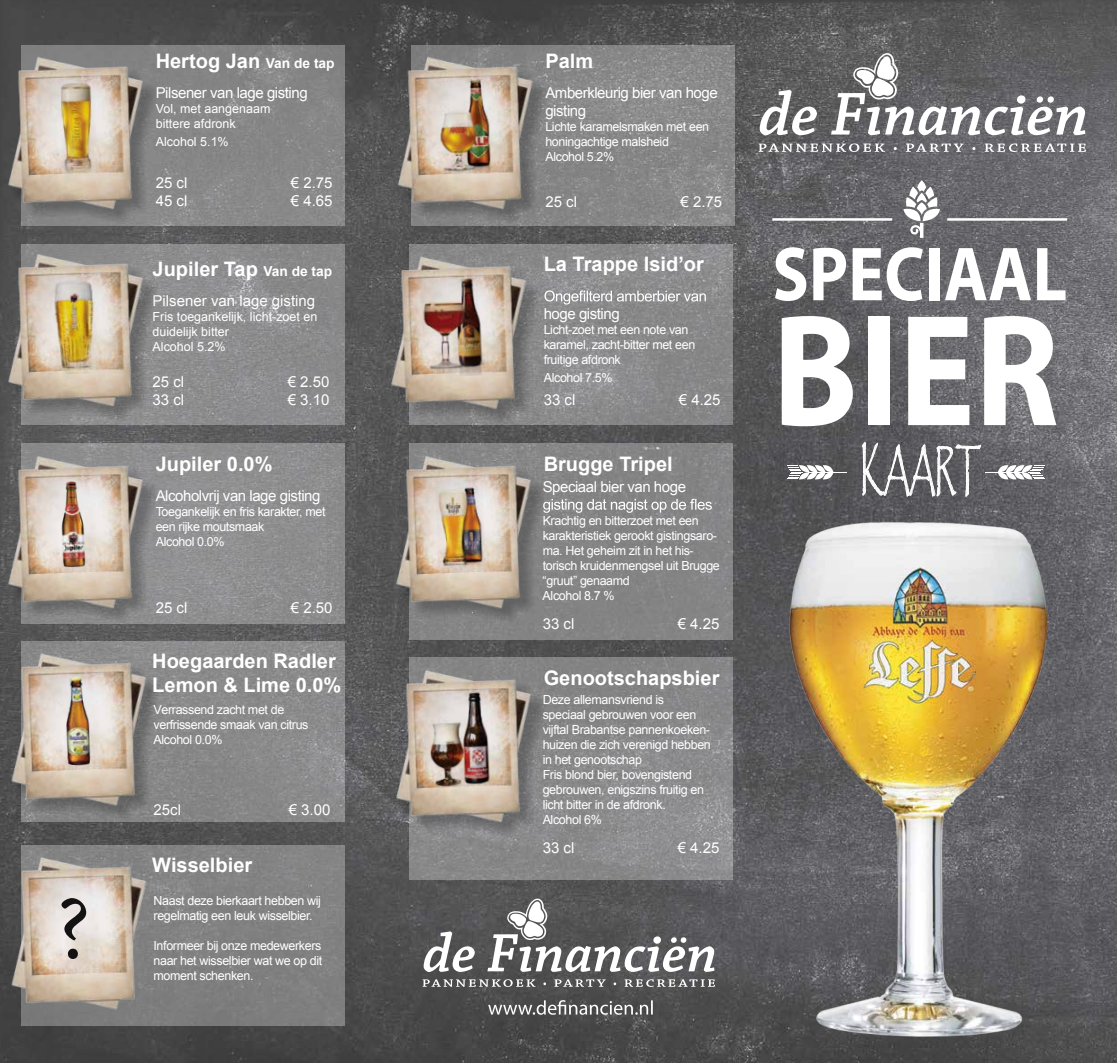
<style>
.page{position:relative;width:1117px;height:1063px;background:#fff}
.page>*{position:absolute;margin:0;border:0;box-sizing:border-box;transform-origin:0 0}
.t1{font:700 160.62px "Myriad Pro";color:#fff;scale:.88 1}
.t2{font:90px "Minion Pro";color:#000}
.t3{font:700 77.38px "Myriad Pro";color:#fff;scale:.87 1}
.t4{font:54.12px "Papyrus";color:#fff;scale:.48 1}
.t5{font:700 20px/24px "Arial";color:#fff}
.t6{font:15px/18px "Arial";letter-spacing:-.03em;color:#fff}
.t7{font:15px "Arial";color:#fff}
.t8{font:12.5px/15px "Arial";letter-spacing:-.03em;color:#fff}
.t9{font:12.5px/15px "Arial";color:#fff}
.s1{font-size:13.75px}
</style>
<div class="page">
<img style="left:0;top:0;width:1116px;height:1063px">
<svg style="left:759px;top:90px;width:57px;height:45px"></svg>
<svg style="left:758px;top:143px;width:126px;height:9px"></svg>
<svg style="left:905px;top:143px;width:58px;height:9px"></svg>
<svg style="left:984px;top:143px;width:101px;height:9px"></svg>
<svg style="left:830px;top:53px;width:254px;height:82px"></svg>
<svg style="left:423px;top:931px;width:51px;height:41px"></svg>
<svg style="left:422px;top:979px;width:113px;height:8px"></svg>
<svg style="left:554px;top:979px;width:51px;height:8px"></svg>
<svg style="left:624px;top:979px;width:91px;height:8px"></svg>
<svg style="left:487px;top:898px;width:227px;height:74px"></svg>
<hr style="left:984px;top:472px;width:39px;height:1px;background:#fff">
<svg style="left:997px;top:465px;width:47px;height:15px"></svg>
<hr style="left:807px;top:472px;width:39px;height:1px;background:#fff">
<svg style="left:786px;top:465px;width:47px;height:15px"></svg>
<svg style="left:861px;top:442px;width:120px;height:56px;background:#757578"></svg>
<svg style="left:903px;top:180px;width:36px;height:58px"></svg>
<hr style="left:947px;top:218px;width:119px;height:3px;background:#fff">
<hr style="left:772px;top:218px;width:120px;height:3px;background:#fff">
<img style="left:789px;top:510px;width:257px;height:526px">
<div style="left:22px;top:443px;width:322px;height:180px;background:#8f8f90"></div>
<img style="left:0;top:449px;width:159px;height:171px">
<svg style="left:22px;top:245px;width:322px;height:180px;background:#8d8d8e"></svg>
<img style="left:0;top:247px;width:159px;height:171px">
<img style="left:26px;top:273px;width:99px;height:103px">
<div style="left:22px;top:45px;width:322px;height:180px;background:#868686"></div>
<img style="left:0;top:50px;width:156px;height:171px">
<img style="left:37px;top:77px;width:81px;height:101px">
<div style="left:21px;top:641px;width:323px;height:181px;background:#8a898a"></div>
<img style="left:0;top:646px;width:162px;height:171px">
<div style="left:21px;top:845px;width:323px;height:181px;background:#818181"></div>
<img style="left:0;top:850px;width:162px;height:171px">
<svg style="left:411px;top:45px;width:323px;height:180px;background:#888"></svg>
<img style="left:382px;top:50px;width:166px;height:171px">
<img style="left:426px;top:78px;width:77px;height:98px">
<div style="left:409px;top:443px;width:323px;height:197px;background:#848484"></div>
<img style="left:381px;top:449px;width:165px;height:171px">
<img style="left:435px;top:479px;width:50px;height:92px">
<svg style="left:543px;top:499px;width:168px;height:14px"></svg>
<svg style="left:409px;top:657px;width:323px;height:223px;background:#89898a"></svg>
<img style="left:381px;top:663px;width:165px;height:171px">
<img style="left:422px;top:691px;width:80px;height:97px">
<svg style="left:409px;top:245px;width:323px;height:180px;background:#8b8a8b"></svg>
<svg style="left:394px;top:420px;width:147px;height:4px"></svg>
<img style="left:376px;top:249px;width:165px;height:171px">
<img style="left:420px;top:277px;width:76px;height:101px">
<svg style="left:544px;top:290px;width:161px;height:15px;background:#a6a6a7"></svg>
<svg style="left:488px;top:1000px;width:164px;height:15px;background:#777"></svg>
<img style="left:61px;top:675px;width:36px;height:94px">
<img style="left:55px;top:478px;width:36px;height:95px">
<h2 class="t2" style="left:56px;top:869px;width:36px">?</h2>
<h3 class="t5" style="left:156px;top:50px;width:180px">Hertog Jan <span class="s1">Van de tap</span></h3>
<p class="t6" style="left:156px;top:84px;width:153px">Pilsener van lage gisting</p>
<p class="t9" style="left:156px;top:101px;width:116px">Vol, met aangenaam bittere afdronk</p>
<p class="t9" style="left:156px;top:134px;width:74px">Alcohol 5.1%</p>
<p class="t6" style="left:156px;top:174px;width:33px">25 cl</p>
<p class="t6" style="left:291px;top:174px;width:43px">€ 2.75</p>
<p class="t6" style="left:156px;top:192px;width:33px">45 cl</p>
<p class="t6" style="left:291px;top:192px;width:43px">€ 4.65</p>
<h3 class="t5" style="left:153px;top:258px;width:181px">Jupiler Tap <span class="s1">Van de tap</span></h3>
<p class="t7" style="left:153px;top:291px;width:164px">Pilsener van lage gisting</p>
<p class="t9" style="left:153px;top:309px;width:166px">Fris toegankelijk, licht-zoet en duidelijk bitter<br>Alcohol 5.2%</p>
<p class="t6" style="left:153px;top:373px;width:33px">25 cl</p>
<p class="t6" style="left:288px;top:373px;width:43px">€ 2.50</p>
<p class="t6" style="left:153px;top:391px;width:33px">33 cl</p>
<p class="t6" style="left:288px;top:391px;width:43px">€ 3.10</p>
<h3 class="t5" style="left:156px;top:452px;width:118px">Jupiler 0.0%</h3>
<p class="t6" style="left:156px;top:487px;width:166px">Alcoholvrij van lage gisting</p>
<p class="t8" style="left:156px;top:504px;width:171px">Toegankelijk en fris karakter, met een rijke moutsmaak<br>Alcohol 0.0%</p>
<p class="t6" style="left:156px;top:599px;width:33px">25 cl</p>
<p class="t6" style="left:291px;top:599px;width:43px">€ 2.50</p>
<h3 class="t5" style="left:152px;top:650px;width:190px">Hoegaarden Radler<br>Lemon &amp; Lime 0.0%</h3>
<p class="t8" style="left:153px;top:702px;width:156px">Verrassend zacht met de verfrissende smaak van citrus<br>Alcohol 0.0%</p>
<p class="t6" style="left:153px;top:801px;width:29px">25cl</p>
<p class="t6" style="left:288px;top:801px;width:43px">€ 3.00</p>
<h3 class="t5" style="left:152px;top:854px;width:101px">Wisselbier</h3>
<p class="t8" style="left:153px;top:893px;width:169px">Naast deze bierkaart hebben wij regelmatig een leuk wisselbier.</p>
<p class="t8" style="left:153px;top:938px;width:170px;text-align:justify">Informeer bij onze medewerkers naar het wisselbier wat we op dit moment schenken.</p>
<h3 class="t5" style="left:545px;top:50px;width:49px">Palm</h3>
<p class="t6" style="left:545px;top:84px;width:174px">Amberkleurig bier van hoge gisting</p>
<p class="t8" style="left:545px;top:119px;width:165px">Lichte karamelsmaken met een honingachtige malsheid<br>Alcohol 5.2%</p>
<p class="t6" style="left:545px;top:193px;width:33px">25 cl</p>
<p class="t6" style="left:680px;top:193px;width:43px">€ 2.75</p>
<h3 class="t5" style="left:543px;top:253px;width:162px">La Trappe Isid’or</h3>
<p class="t6" style="left:543px;top:305px;width:77px">hoge gisting</p>
<p class="t8" style="left:543px;top:323px;width:153px">Licht-zoet met een note van karamel, zacht-bitter met een fruitige afdronk</p>
<p class="t8" style="left:543px;top:371px;width:70px">Alcohol 7.5%</p>
<p class="t6" style="left:543px;top:391px;width:33px">33 cl</p>
<p class="t6" style="left:678px;top:391px;width:43px">€ 4.25</p>
<h3 class="t5" style="left:543px;top:452px;width:130px">Brugge Tripel</h3>
<p class="t6" style="left:542px;top:478px;width:145px">Speciaal bier van hoge</p>
<p class="t8" style="left:542px;top:513px;width:179px">Krachtig en bitterzoet met een karakteristiek gerookt gistingsaro&shy;ma. Het geheim zit in het his&shy;torisch kruidenmengsel uit Brugge “gruut” genaamd<br>Alcohol 8.7 %</p>
<p class="t6" style="left:542px;top:615px;width:33px">33 cl</p>
<p class="t6" style="left:677px;top:615px;width:43px">€ 4.25</p>
<h3 class="t5" style="left:543px;top:666px;width:177px">Genootschapsbier</h3>
<p class="t8" style="left:542px;top:692px;width:170px">Deze allemansvriend is<br>speciaal gebrouwen voor een vijftal Brabantse pannenkoeken&shy;huizen die zich verenigd hebben in het genootschap<br>Fris blond bier, bovengistend gebrouwen, enigszins fruitig en licht bitter in de afdronk.<br>Alcohol 6%</p>
<p class="t6" style="left:542px;top:839px;width:33px">33 cl</p>
<p class="t6" style="left:677px;top:839px;width:43px">€ 4.25</p>
<h3 class="t3" style="left:772px;top:224px;width:340px">SPECIAAL</h3>
<h1 class="t1" style="left:772px;top:266px;width:327px">BIER</h1>
<h3 class="t4" style="left:860px;top:437px;width:252px">KAART</h3>
</div>
